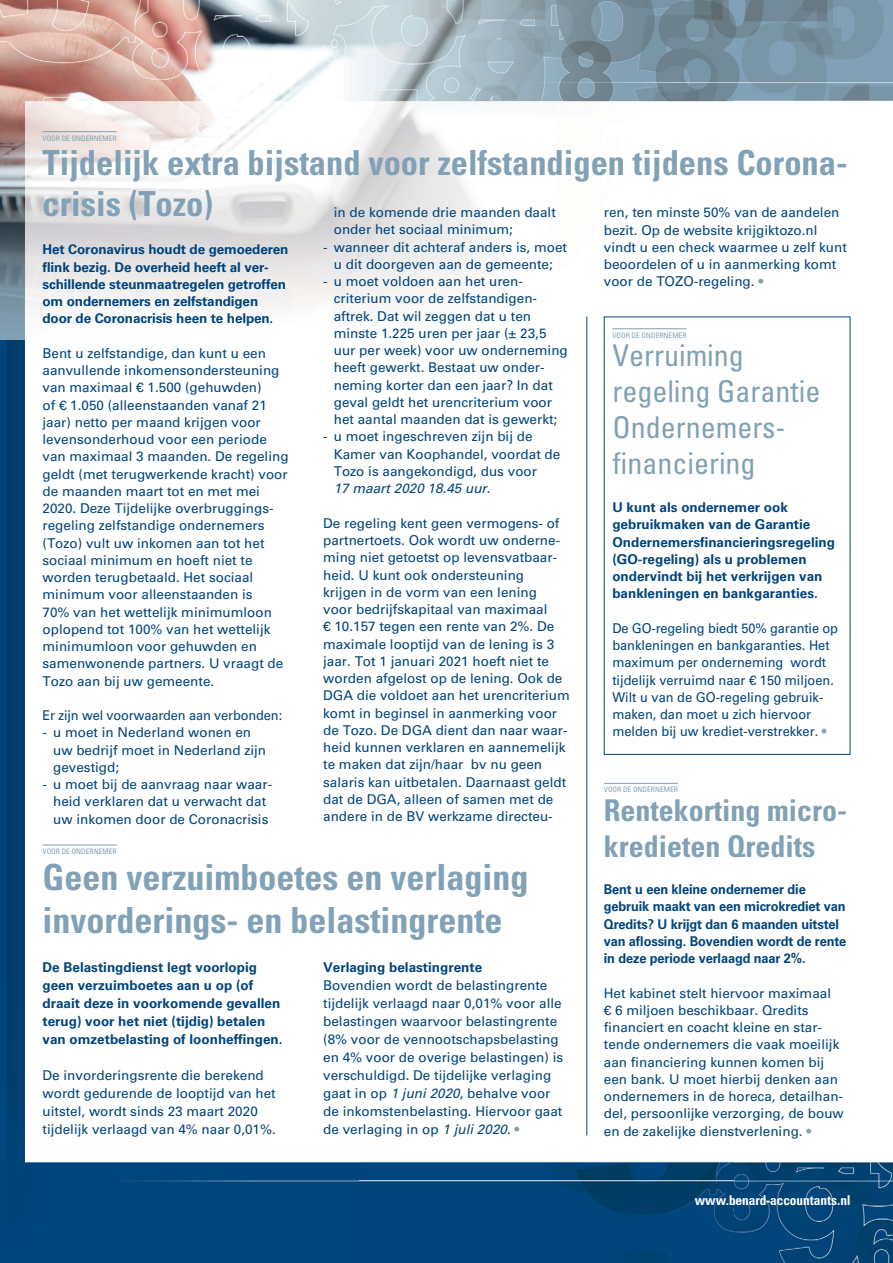
<style>
.page{position:relative;width:893px;height:1263px;background:#fff}
.page>*{position:absolute;margin:0;border:0;box-sizing:border-box;transform-origin:0 0}
.t1{font:700 condensed 36px/43.2px "Univers LT Std";color:#80a1b6}
.t2{font:700 condensed 34.5px/41.4px "Univers LT Std";color:#80a1b6}
.t3{font:condensed 30px/36px "Univers LT Std";color:#80a1b6}
.t4{font:700 condensed 30px/36px "Univers LT Std";color:#80a1b6}
.t5{font:13.5px/17.2px "Univers LT Std";color:#00447c}
.t6{font:700 13.5px/17.2px "Univers LT Std";color:#00447c}
.t7{font:13.5px/17.2px "Univers LT Std";color:#00447c;scale:.95 1}
.t8{font:700 13.5px/17.2px "Univers LT Std";color:#00447c;scale:.95 1}
.t9{font:700 condensed 13.5px "Zurich BT";color:#fff}
.t10{font:condensed 7.5px "Univers LT Std";color:#80a1b6}
.s1{font-style:italic}
.s2{color:#80a1b6}
</style>
<div class="page">
<img style="left:0;top:0;width:893px;height:1263px">
<hr style="left:43px;top:131px;width:74px;height:1px;background:#80a1b6">
<hr style="left:586px;top:316px;width:1px;height:819px;background:#00447c">
<hr style="left:612px;top:328px;width:74px;height:1px;background:#80a1b6">
<hr style="left:43px;top:845px;width:74px;height:1px;background:#80a1b6">
<hr style="left:604px;top:783px;width:74px;height:1px;background:#80a1b6">
<p class="t10" style="left:43px;top:133px;width:76px">VOOR DE ONDERNEMER</p>
<h2 class="t2" style="left:43px;top:141px;width:806px">Tijdelijk extra bijstand voor zelfstandigen tijdens Corona&shy;crisis (Tozo)</h2>
<p class="t5" style="left:334px;top:204px;width:224px">in de komende drie maanden daalt onder het sociaal minimum;</p>
<p class="t5" style="left:323px;top:238px;width:245px;text-align:center">- wanneer dit achteraf anders is, moet u dit doorgeven aan de gemeente;</p>
<p class="t5" style="left:334px;top:273px;width:236px;text-indent:-11px">- u moet voldoen aan het uren&shy;criterium voor de zelfstandigen&shy;aftrek. Dat wil zeggen dat u ten minste 1.225 uren per jaar (± 23,5 uur per week) voor uw onderneming heeft gewerkt. Bestaat uw onder&shy;neming korter dan een jaar? In dat geval geldt het urencriterium voor het aantal maanden dat is gewerkt;</p>
<p class="t5" style="left:334px;top:428px;width:228px;text-indent:-11px">- u moet ingeschreven zijn bij de<br>Kamer van Koophandel, voordat de<br>Tozo is aangekondigd, dus voor<br><span class="s1">17 maart 2020 18.45 uur</span>.</p>
<p class="t5" style="left:323px;top:514px;width:248px">De regeling kent geen vermogens- of partnertoets. Ook wordt uw onderne&shy;ming niet getoetst op levensvatbaar&shy;heid. U kunt ook ondersteuning krijgen in de vorm van een lening<br>voor bedrijfskapitaal van maximaal<br>€ 10.157 tegen een rente van 2%. De maximale looptijd van de lening is 3 jaar. Tot 1 januari 2021 hoeft niet te worden afgelost op de lening. Ook de DGA die voldoet aan het urencriterium komt in beginsel in aanmerking voor de Tozo. De DGA dient dan naar waar&shy;heid kunnen verklaren en aannemelijk te maken dat zijn/haar bv nu geen salaris kan uitbetalen. Daarnaast geldt dat de DGA, alleen of samen met de andere in de BV werkzame directeu-</p>
<p class="t5" style="left:604px;top:204px;width:245px">ren, ten minste 50% van de aandelen bezit. Op de website krijgiktozo.nl vindt u een check waarmee u zelf kunt beoordelen of u in aanmerking komt voor de TOZO-regeling. <span class="s2">•</span></p>
<p class="t6" style="left:43px;top:241px;width:247px">Het Coronavirus houdt de gemoederen flink bezig. De overheid heeft al ver&shy;schillende steunmaatregelen getroffen om ondernemers en zelfstandigen door de Coronacrisis heen te helpen.</p>
<p class="t5" style="left:43px;top:345px;width:248px">Bent u zelfstandige, dan kunt u een aanvullende inkomensondersteuning van maximaal € 1.500 (gehuwden)<br>of € 1.050 (alleenstaanden vanaf 21 jaar) netto per maand krijgen voor levensonderhoud voor een periode van maximaal 3 maanden. De regeling geldt (met terugwerkende kracht) voor de maanden maart tot en met mei 2020. Deze Tijdelijke overbruggings&shy;regeling zelfstandige ondernemers (Tozo) vult uw inkomen aan tot het sociaal minimum en hoeft niet te worden terugbetaald. Het sociaal minimum voor alleenstaanden is<br>70% van het wettelijk minimumloon oplopend tot 100% van het wettelijk minimumloon voor gehuwden en samenwonende partners. U vraagt de Tozo aan bij uw gemeente.</p>
<p class="t7" style="left:43px;top:707px;width:254px">Er zijn wel voorwaarden aan verbonden:</p>
<p class="t5" style="left:53px;top:724px;width:215px;text-indent:-11px">- u moet in Nederland wonen en uw bedrijf moet in Nederland zijn gevestigd;</p>
<p class="t5" style="left:43px;top:776px;width:231px;text-align:center">- u moet bij de aanvraag naar waar&shy;heid verklaren dat u verwacht dat uw inkomen door de Coronacrisis</p>
<p class="t10" style="left:612px;top:330px;width:76px">VOOR DE ONDERNEMER</p>
<h3 class="t3" style="left:612px;top:337px;width:210px">Verruiming regeling Garantie<br>Ondernemers&shy;financiering</h3>
<p class="t6" style="left:612px;top:499px;width:224px">U kunt als ondernemer ook gebruikmaken van de Garantie<br>Ondernemersfinancieringsregeling (GO-regeling) als u problemen ondervindt bij het verkrijgen van bankleningen en bankgaranties.</p>
<p class="t7" style="left:612px;top:620px;width:239px">De GO-regeling biedt 50% garantie op bankleningen en bankgaranties. Het maximum per onderneming wordt tijdelijk verruimd naar € 150 miljoen.<br>Wilt u van de GO-regeling gebruik&shy;maken, dan moet u zich hiervoor melden bij uw krediet-verstrekker. <span class="s2">•</span></p>
<p class="t10" style="left:604px;top:785px;width:76px">VOOR DE ONDERNEMER</p>
<h3 class="t4" style="left:604px;top:792px;width:245px">Rentekorting micro&shy;kredieten Qredits</h3>
<p class="t10" style="left:43px;top:847px;width:76px">VOOR DE ONDERNEMER</p>
<h1 class="t1" style="left:43px;top:855px;width:487px">Geen verzuimboetes en verlaging invorderings- en belastingrente</h1>
<p class="t8" style="left:604px;top:881px;width:257px">Bent u een kleine ondernemer die gebruik maakt van een microkrediet van Qredits? U krijgt dan 6 maanden uitstel van aflossing. Bovendien wordt de rente in deze periode verlaagd naar 2%.</p>
<p class="t5" style="left:604px;top:984px;width:242px">Het kabinet stelt hiervoor maximaal<br>€ 6 miljoen beschikbaar. Qredits financiert en coacht kleine en star&shy;tende ondernemers die vaak moeilijk aan financiering kunnen komen bij een bank. U moet hierbij denken aan ondernemers in de horeca, detailhan&shy;del, persoonlijke verzorging, de bouw en de zakelijke dienstverlening. <span class="s2">•</span></p>
<p class="t6" style="left:323px;top:959px;width:161px">Verlaging belastingrente</p>
<p class="t5" style="left:323px;top:976px;width:242px;line-height:18px">Bovendien wordt de belastingrente tijdelijk verlaagd naar 0,01% voor alle belastingen waarvoor belastingrente (8% voor de vennootschapsbelasting en 4% voor de overige belastingen) is verschuldigd. De tijdelijke verlaging gaat in op <span class="s1">1 juni 2020</span>, behalve voor de inkomstenbelasting. Hiervoor gaat de verlaging in op <span class="s1">1 juli 2020</span>. <span class="s2">•</span></p>
<p class="t6" style="left:43px;top:958px;width:242px;line-height:18px">De Belastingdienst legt voorlopig geen verzuimboetes aan u op (of draait deze in voorkomende gevallen terug) voor het niet (tijdig) betalen van omzetbelasting of loonheffingen.</p>
<p class="t5" style="left:43px;top:1066px;width:235px;line-height:18px">De invorderingsrente die berekend wordt gedurende de looptijd van het uitstel, wordt sinds 23 maart 2020 tijdelijk verlaagd van 4% naar 0,01%.</p>
<p class="t9" style="left:695px;top:1192px;width:157px">www.benard-accountants.nl</p>
</div>
